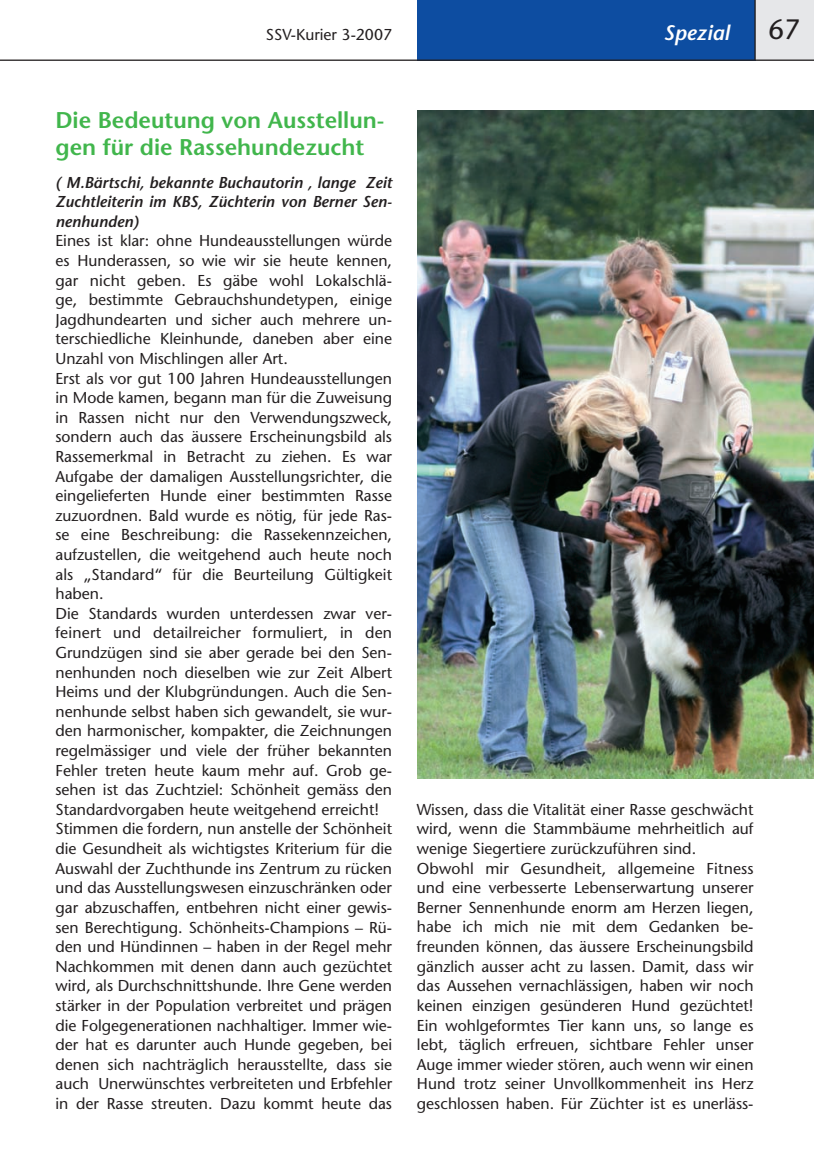
<style>
.page{position:relative;width:814px;height:1166px;background:#fff}
.page>*{position:absolute;margin:0;border:0;box-sizing:border-box;transform-origin:0 0}
.t1{font:28px "Stone Sans";color:#231f20}
.t2{font:600 22.75px/27.3px "Stone Sans";color:#41b64c}
.t3{font:italic 600 21px "Stone Sans";color:#fff}
.t4{font:15.75px/19.6px "Stone Sans";color:#231f20}
.t5{font:italic 600 15.75px/19.6px "Stone Sans";color:#231f20;text-align:justify}
</style>
<div class="page">
<div style="left:417px;top:0;width:338px;height:61px;background:#0d4da1"></div>
<div style="left:755px;top:0;width:59px;height:60px;background:#e6e7e9"></div>
<hr style="left:0;top:60px;width:814px;height:1px;background:#231f20">
<hr style="left:754px;top:0;width:1px;height:60px;background:#231f20">
<img style="left:418px;top:110px;width:396px;height:668px">
<p class="t4" style="left:266px;top:26px;width:128px">SSV-Kurier 3-2007</p>
<h1 class="t1" style="left:768px;top:19px;width:34px">67</h1>
<h3 class="t3" style="left:664px;top:24px;width:67px">Spezial</h3>
<h2 class="t2" style="left:55px;top:109px;width:330px">Die Bedeutung von Ausstellun&shy;gen für die Rassehundezucht</h2>
<p class="t5" style="left:55px;top:174px;width:338px">( M.Bärtschi, bekannte Buchautorin , lange Zeit Zuchtleiterin im KBS, Züchterin von Berner Sen&shy;nenhunden)</p>
<p class="t4" style="left:55px;top:233px;width:338px">Eines ist klar: ohne Hundeausstellungen würde es Hunderassen, so wie wir sie heute kennen, gar nicht geben. Es gäbe wohl Lokalschlä&shy;ge, bestimmte Gebrauchshundetypen, einige Jagdhundearten und sicher auch mehrere un&shy;terschiedliche Kleinhunde, daneben aber eine Unzahl von Mischlingen aller Art.<br>Erst als vor gut 100 Jahren Hundeausstellungen in Mode kamen, begann man für die Zuweisung in Rassen nicht nur den Verwendungszweck, sondern auch das äussere Erscheinungsbild als Rassemerkmal in Betracht zu ziehen. Es war Aufgabe der damaligen Ausstellungsrichter, die eingelieferten Hunde einer bestimmten Rasse zuzuordnen. Bald wurde es nötig, für jede Ras&shy;se eine Beschreibung: die Rassekennzeichen, aufzustellen, die weitgehend auch heute noch als „Standard“ für die Beurteilung Gültigkeit haben.<br>Die Standards wurden unterdessen zwar ver&shy;feinert und detailreicher formuliert, in den Grundzügen sind sie aber gerade bei den Sen&shy;nenhunden noch dieselben wie zur Zeit Albert Heims und der Klubgründungen. Auch die Sen&shy;nenhunde selbst haben sich gewandelt, sie wur&shy;den harmonischer, kompakter, die Zeichnungen regelmässiger und viele der früher bekannten Fehler treten heute kaum mehr auf. Grob ge&shy;sehen ist das Zuchtziel: Schönheit gemäss den Standardvorgaben heute weitgehend erreicht!<br>Stimmen die fordern, nun anstelle der Schönheit die Gesundheit als wichtigstes Kriterium für die Auswahl der Zuchthunde ins Zentrum zu rücken und das Ausstellungswesen einzuschränken oder gar abzuschaffen, entbehren nicht einer gewis&shy;sen Berechtigung. Schönheits-Champions – Rü&shy;den und Hündinnen – haben in der Regel mehr Nachkommen mit denen dann auch gezüchtet wird, als Durchschnittshunde. Ihre Gene werden stärker in der Population verbreitet und prägen die Folgegenerationen nachhaltiger. Immer wie&shy;der hat es darunter auch Hunde gegeben, bei denen sich nachträglich herausstellte, dass sie auch Unerwünschtes verbreiteten und Erbfehler in der Rasse streuten. Dazu kommt heute das</p>
<p class="t4" style="left:417px;top:801px;width:338px">Wissen, dass die Vitalität einer Rasse geschwächt wird, wenn die Stammbäume mehrheitlich auf wenige Siegertiere zurückzuführen sind.<br>Obwohl mir Gesundheit, allgemeine Fitness und eine verbesserte Lebenserwartung unserer Berner Sennenhunde enorm am Herzen liegen, habe ich mich nie mit dem Gedanken be&shy;freunden können, das äussere Erscheinungsbild gänzlich ausser acht zu lassen. Damit, dass wir das Aussehen vernachlässigen, haben wir noch keinen einzigen gesünderen Hund gezüchtet!<br>Ein wohlgeformtes Tier kann uns, so lange es lebt, täglich erfreuen, sichtbare Fehler unser Auge immer wieder stören, auch wenn wir einen Hund trotz seiner Unvollkommenheit ins Herz geschlossen haben. Für Züchter ist es unerläss-</p>
</div>
